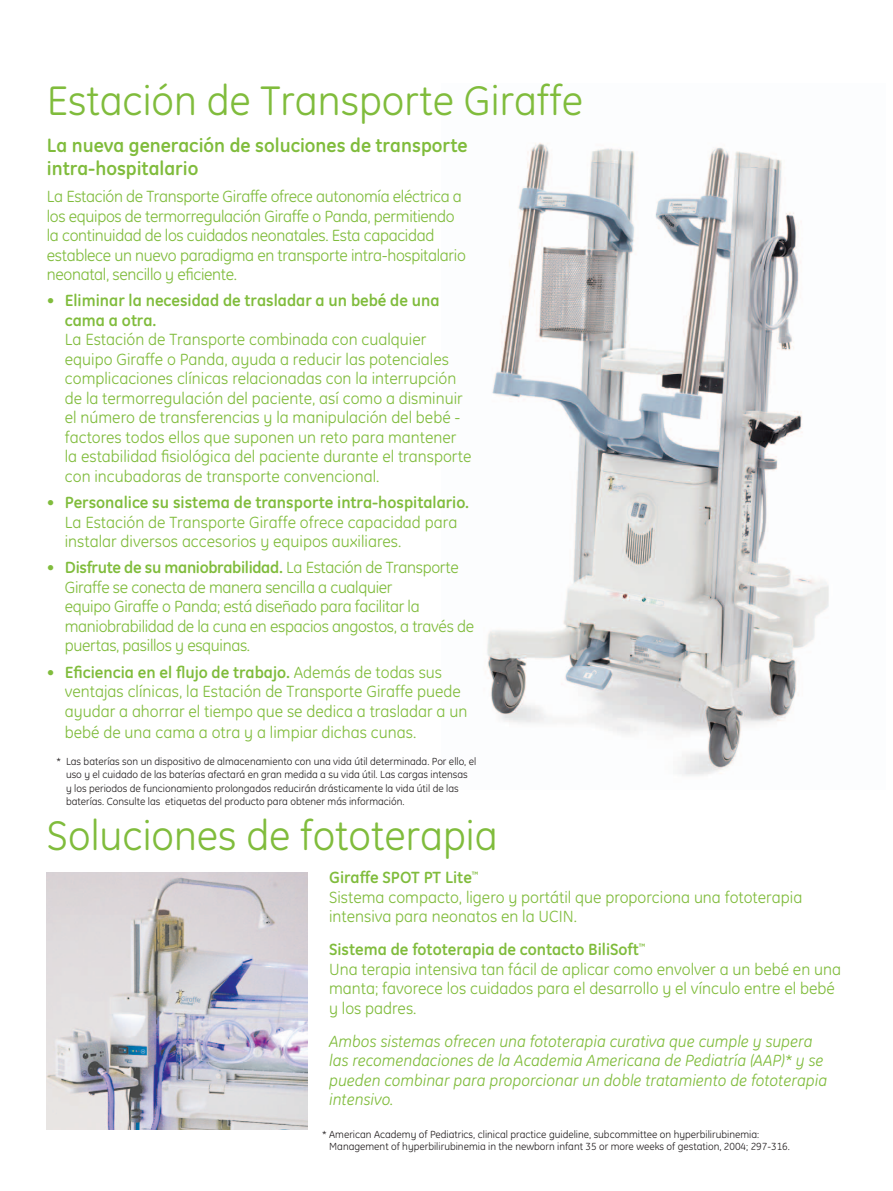
<style>
.page{position:relative;width:893px;height:1191px;background:#fff}
.page>*{position:absolute;margin:0;border:0;box-sizing:border-box;transform-origin:0 0}
.t1{font:42px "GE Inspira";color:#80bc3c}
.t2{font:700 19.5px/22.5px "GE Inspira";color:#80bc3c}
.t3{font:16.5px/19.5px "GE Inspira";color:#80bc3c}
.t4{font:16.5px/19.5px "GE Inspira";letter-spacing:-.02em;color:#80bc3c}
.t5{font:italic 16.5px/19.5px "GE Inspira";color:#80bc3c}
.t6{font:700 16.5px/19.5px "GE Inspira";color:#80bc3c}
.t7{font:10.5px/13.5px "GE Inspira";color:#231f20}
.s1{font-weight:700}
</style>
<div class="page">
<img style="left:487px;top:143px;width:342px;height:633px">
<img style="left:46px;top:872px;width:261px;height:257px">
<h1 class="t1" style="left:47px;top:76px;width:538px">Estación de Transporte Giraffe</h1>
<p class="t2" style="left:47px;top:134px;width:422px">La nueva generación de soluciones de transporte intra-hospitalario</p>
<p class="t4" style="left:47px;top:186px;width:421px">La Estación de Transporte Giraffe ofrece autonomía eléctrica a los equipos de termorregulación Giraffe o Panda, permitiendo la continuidad de los cuidados neonatales. Esta capacidad establece un nuevo paradigma en transporte intra-hospitalario neonatal, sencillo y eficiente.</p>
<p class="t6" style="left:65px;top:290px;width:376px;text-indent:-18px">• Eliminar la necesidad de trasladar a un bebé de una cama a otra.</p>
<p class="t3" style="left:65px;top:330px;width:408px">La Estación de Transporte combinada con cualquier equipo Giraffe o Panda, ayuda a reducir las potenciales complicaciones clínicas relacionadas con la interrupción de la termorregulación del paciente, así como a disminuir el número de transferencias y la manipulación del bebé - factores todos ellos que suponen un reto para mantener la estabilidad fisiológica del paciente durante el transporte con incubadoras de transporte convencional.</p>
<p class="t3" style="left:65px;top:493px;width:406px;text-indent:-18px">• <span class="s1">Personalice su sistema de transporte intra-hospitalario.<br></span>La Estación de Transporte Giraffe ofrece capacidad para instalar diversos accesorios y equipos auxiliares.</p>
<p class="t4" style="left:65px;top:558px;width:411px;text-indent:-18px">• <span class="s1">Disfrute de su maniobrabilidad.</span> La Estación de Transporte Giraffe se conecta de manera sencilla a cualquier<br>equipo Giraffe o Panda; está diseñado para facilitar la maniobrabilidad de la cuna en espacios angostos, a través de puertas, pasillos y esquinas.</p>
<p class="t3" style="left:65px;top:662px;width:404px;text-indent:-18px">• <span class="s1">Eficiencia en el flujo de trabajo.</span> Además de todas sus ventajas clínicas, la Estación de Transporte Giraffe puede ayudar a ahorrar el tiempo que se dedica a trasladar a un</p>
<p class="t3" style="left:65px;top:722px;width:353px">bebé de una cama a otra y a limpiar dichas cunas.</p>
<p class="t7" style="left:66px;top:754px;width:412px;text-indent:-9px">* Las baterías son un dispositivo de almacenamiento con una vida útil determinada. Por ello, el uso y el cuidado de las baterías afectará en gran medida a su vida útil. Las cargas intensas<br>y los periodos de funcionamiento prolongados reducirán drásticamente la vida útil de las baterías. Consulte las etiquetas del producto para obtener más información.</p>
<h1 class="t1" style="left:47px;top:811px;width:452px">Soluciones de fototerapia</h1>
<p class="t3" style="left:329px;top:867px;width:475px"><span class="s1">Giraffe SPOT PT Lite</span><sup>™<br></sup>Sistema compacto, ligero y portátil que proporciona una fototerapia intensiva para neonatos en la UCIN.</p>
<p class="t3" style="left:329px;top:939px;width:513px"><span class="s1">Sistema de fototerapia de contacto BiliSoft</span><sup>™<br></sup>Una terapia intensiva tan fácil de aplicar como envolver a un bebé en una manta; favorece los cuidados para el desarrollo y el vínculo entre el bebé y los padres.</p>
<p class="t5" style="left:329px;top:1031px;width:500px">Ambos sistemas ofrecen una fototerapia curativa que cumple y supera las recomendaciones de la Academia Americana de Pediatría (AAP)* y se pueden combinar para proporcionar un doble tratamiento de fototerapia intensivo.</p>
<p class="t7" style="left:329px;top:1128px;width:462px;line-height:12px;text-indent:-7px">* American Academy of Pediatrics, clinical practice guideline, subcommittee on hyperbilirubinemia:<br>Management of hyperbilirubinemia in the newborn infant 35 or more weeks of gestation, 2004; 297-316.</p>
</div>
